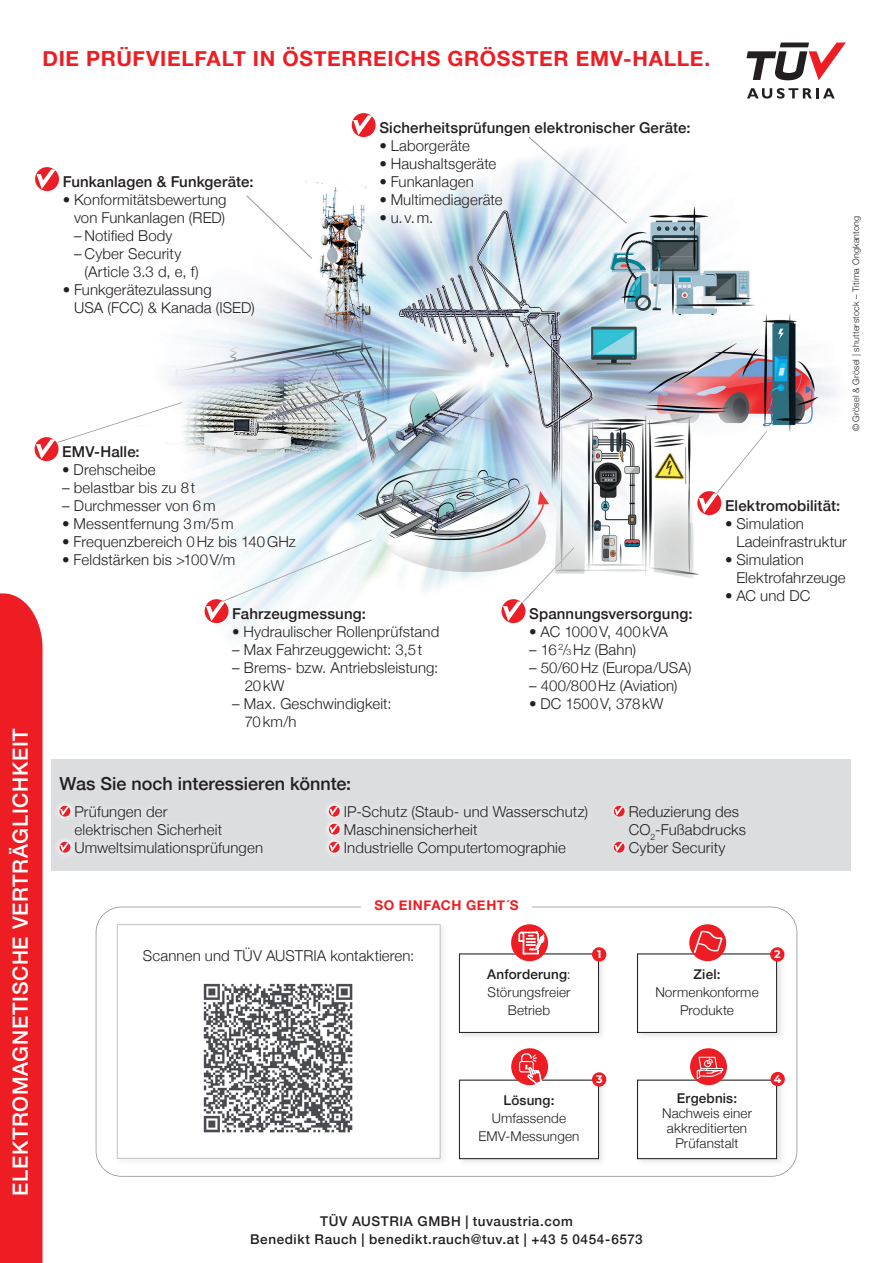
<style>
.page{position:relative;width:893px;height:1263px;background:#fff}
.page>*{position:absolute;margin:0;border:0;box-sizing:border-box;transform-origin:0 0}
.t1{font:700 21px "Helvetica Neue";letter-spacing:.03em;color:#ee1d23}
.t2{font:500 21px "Helvetica Neue";letter-spacing:.03em;color:#fff}
.t3{font:500 18px "Helvetica Neue";color:#231f20}
.t4{font:300 15px/18px "Helvetica Neue";letter-spacing:.005em;color:#231f20}
.t5{font:500 15px "Helvetica Neue";letter-spacing:.01em;color:#231f20}
.t6{font:300 13.5px/18px "Helvetica Neue";letter-spacing:.01em;color:#231f20;text-align:center}
.t7{font:500 13.5px/18px "Helvetica Neue";letter-spacing:.04em;color:#231f20;text-align:center}
.t8{font:700 13.5px "Helvetica Neue";letter-spacing:.045em;color:#ee1d23}
.t9{font:500 13.5px "Helvetica Neue";letter-spacing:.015em;color:#231f20}
.t10{font:100 10.95px "Montserrat";color:#fff}
.t11{font:300 9px "Helvetica Neue";letter-spacing:.025em;color:#231f20}
.s1{font-size:8.7px}
.s2{font-weight:500}
</style>
<div class="page">
<svg style="left:96px;top:907px;width:701px;height:270px"></svg>
<div style="left:0;top:593px;width:43px;height:670px;background:#ee1d23"></div>
<img style="left:168px;top:159px;width:669px;height:481px">
<svg style="left:246px;top:195px;width:67px;height:65px"></svg>
<svg style="left:528px;top:137px;width:100px;height:87px"></svg>
<hr style="left:685px;top:447px;width:1px;height:37px;background:#939598">
<div style="left:51px;top:759px;width:799px;height:112px;background:#dcdddf"></div>
<img style="left:458px;top:952px;width:148px;height:88px">
<div style="left:459px;top:954px;width:140px;height:78px;background:#fff"></div>
<img style="left:458px;top:1078px;width:148px;height:88px">
<div style="left:459px;top:1080px;width:140px;height:78px;background:#fff"></div>
<img style="left:636px;top:952px;width:149px;height:88px">
<div style="left:638px;top:954px;width:139px;height:78px;background:#fff"></div>
<img style="left:636px;top:1078px;width:149px;height:88px">
<div style="left:638px;top:1080px;width:139px;height:78px;background:#fff"></div>
<img style="left:115px;top:922px;width:333px;height:244px">
<svg style="left:117px;top:925px;width:323px;height:233px"></svg>
<div style="left:637px;top:1080px;width:140px;height:79px;border:1px solid #231f20"></div>
<div style="left:459px;top:1080px;width:140px;height:79px;border:1px solid #231f20"></div>
<div style="left:459px;top:953px;width:140px;height:80px;border:1px solid #231f20"></div>
<div style="left:637px;top:953px;width:140px;height:80px;border:1px solid #231f20"></div>
<img style="left:58px;top:804px;width:15px;height:14px">
<svg style="left:60px;top:806px;width:10px;height:11px"></svg>
<svg style="left:60px;top:807px;width:9px;height:9px"></svg>
<img style="left:58px;top:840px;width:15px;height:14px">
<svg style="left:60px;top:842px;width:10px;height:11px"></svg>
<svg style="left:60px;top:843px;width:9px;height:9px"></svg>
<img style="left:327px;top:804px;width:12px;height:12px">
<svg style="left:329px;top:806px;width:13px;height:13px"></svg>
<img style="left:327px;top:821px;width:15px;height:16px">
<svg style="left:329px;top:824px;width:11px;height:11px"></svg>
<svg style="left:329px;top:825px;width:9px;height:9px"></svg>
<img style="left:327px;top:839px;width:15px;height:15px">
<svg style="left:329px;top:842px;width:11px;height:11px"></svg>
<svg style="left:329px;top:843px;width:9px;height:9px"></svg>
<div style="left:361px;top:893px;width:170px;height:21px;background:#fff"></div>
<img style="left:197px;top:592px;width:39px;height:38px">
<svg style="left:205px;top:599px;width:24px;height:24px"></svg>
<svg style="left:206px;top:540px;width:165px;height:81px"></svg>
<img style="left:34px;top:443px;width:19px;height:19px">
<svg style="left:35px;top:437px;width:23px;height:24px"></svg>
<svg style="left:36px;top:402px;width:146px;height:57px"></svg>
<img style="left:690px;top:484px;width:39px;height:38px">
<svg style="left:697px;top:491px;width:24px;height:24px"></svg>
<svg style="left:699px;top:431px;width:68px;height:82px"></svg>
<img style="left:35px;top:167px;width:24px;height:24px">
<div style="left:35px;top:167px;width:24px;height:24px;background:#ec1d25;border-radius:50%"></div>
<svg style="left:37px;top:169px;width:18px;height:20px"></svg>
<img style="left:494px;top:592px;width:39px;height:38px">
<svg style="left:501px;top:599px;width:24px;height:24px"></svg>
<svg style="left:503px;top:547px;width:71px;height:74px"></svg>
<img style="left:351px;top:113px;width:25px;height:24px">
<svg style="left:352px;top:113px;width:24px;height:24px"></svg>
<svg style="left:353px;top:115px;width:19px;height:20px"></svg>
<img style="left:613px;top:805px;width:12px;height:12px">
<svg style="left:614px;top:806px;width:11px;height:11px"></svg>
<svg style="left:614px;top:807px;width:9px;height:9px"></svg>
<img style="left:613px;top:841px;width:12px;height:12px">
<svg style="left:614px;top:842px;width:11px;height:11px"></svg>
<svg style="left:614px;top:843px;width:9px;height:9px"></svg>
<svg style="left:511px;top:924px;width:37px;height:37px"></svg>
<svg style="left:518px;top:932px;width:26px;height:22px"></svg>
<div style="left:689px;top:924px;width:37px;height:37px;background:#ee1d23;border-radius:50%"></div>
<svg style="left:694px;top:931px;width:28px;height:22px"></svg>
<div style="left:511px;top:1048px;width:37px;height:37px;background:#ee1d23;border-radius:50%"></div>
<svg style="left:519px;top:1053px;width:23px;height:33px"></svg>
<div style="left:690px;top:1048px;width:37px;height:37px;background:#ee1d23;border-radius:50%"></div>
<svg style="left:696px;top:1056px;width:28px;height:24px"></svg>
<div style="left:592px;top:1072px;width:14px;height:15px;background:#ee1d23;border-radius:50%"></div>
<div style="left:770px;top:947px;width:14px;height:14px;background:#ee1d23;border-radius:50%"></div>
<div style="left:770px;top:1072px;width:15px;height:14px;background:#ee1d23;border-radius:50%"></div>
<div style="left:592px;top:947px;width:14px;height:14px;background:#ee1d23;border-radius:50%"></div>
<svg style="left:746px;top:42px;width:100px;height:57px"></svg>
<h1 class="t1" style="left:43px;top:46px;width:669px">DIE PRÜFVIELFALT IN ÖSTERREICHS GRÖSSTER EMV-HALLE.</h1>
<h1 class="t2" style="left:4px;top:1196px;width:469px;rotate:-90deg">ELEKTROMAGNETISCHE VERTRÄGLICHKEIT</h1>
<p class="t5" style="left:63px;top:169px;width:192px">Funkanlagen &amp; Funkgeräte:</p>
<p class="t4" style="left:63px;top:190px;width:165px;text-align:right">• Konformitätsbewertung von Funkanlagen (RED)</p>
<p class="t4" style="left:74px;top:226px;width:100px">– Notified Body</p>
<p class="t4" style="left:85px;top:244px;width:116px;text-indent:-10px">– Cyber Security (Article 3.3 d, e, f)</p>
<p class="t4" style="left:74px;top:280px;width:182px;text-indent:-11px">• Funkgerätezulassung<br>USA (FCC) &amp; Kanada (ISED)</p>
<p class="t5" style="left:62px;top:439px;width:79px">EMV-Halle:</p>
<p class="t4" style="left:62px;top:460px;width:95px">• Drehscheibe</p>
<p class="t4" style="left:62px;top:478px;width:135px">– belastbar bis zu 8 t</p>
<p class="t4" style="left:62px;top:496px;width:155px">– Durchmesser von 6 m</p>
<p class="t4" style="left:62px;top:514px;width:173px">• Messentfernung 3 m/5 m</p>
<p class="t4" style="left:62px;top:532px;width:235px">• Frequenzbereich 0 Hz bis 140 GHz</p>
<p class="t4" style="left:62px;top:550px;width:174px">• Feldstärken bis &gt;100 V/m</p>
<p class="t5" style="left:379px;top:115px;width:313px">Sicherheitsprüfungen elektronischer Geräte:</p>
<p class="t4" style="left:379px;top:136px;width:92px">• Laborgeräte</p>
<p class="t4" style="left:379px;top:154px;width:118px">• Haushaltsgeräte</p>
<p class="t4" style="left:379px;top:172px;width:96px">• Funkanlagen</p>
<p class="t4" style="left:379px;top:190px;width:125px">• Multimediageräte</p>
<p class="t4" style="left:379px;top:208px;width:55px">• u. v. m.</p>
<p class="t11" style="left:850px;top:431px;width:217px;rotate:-90deg">© Grösel &amp; Grösel | shutterstock – Titima Ongkantong</p>
<p class="t5" style="left:725px;top:493px;width:117px">Elektromobilität:</p>
<p class="t4" style="left:736px;top:514px;width:112px;text-indent:-11px">• Simulation<br>Ladeinfrastruktur</p>
<p class="t4" style="left:736px;top:550px;width:111px;text-indent:-11px">• Simulation<br>Elektrofahrzeuge</p>
<p class="t4" style="left:725px;top:586px;width:87px">• AC und DC</p>
<p class="t5" style="left:232px;top:601px;width:135px">Fahrzeugmessung:</p>
<p class="t4" style="left:232px;top:622px;width:208px">• Hydraulischer Rollenprüfstand</p>
<p class="t4" style="left:232px;top:640px;width:192px">– Max Fahrzeuggewicht: 3,5 t</p>
<p class="t4" style="left:245px;top:658px;width:195px;text-indent:-13px">– Brems- bzw. Antriebsleistung:<br>20 kW</p>
<p class="t4" style="left:245px;top:694px;width:148px;text-indent:-13px">– Max. Geschwindigkeit:<br>70 km/h</p>
<p class="t3" style="left:60px;top:769px;width:293px">Was Sie noch interessieren könnte:</p>
<p class="t5" style="left:529px;top:601px;width:165px">Spannungsversorgung:</p>
<p class="t4" style="left:529px;top:622px;width:140px">• AC 1000 V, 400 kVA</p>
<p class="t4" style="left:529px;top:640px;width:108px">– 16 <sup>2</sup>/<span class="s1">3</span> Hz (Bahn)</p>
<p class="t4" style="left:529px;top:658px;width:164px">– 50/60 Hz (Europa/USA)</p>
<p class="t4" style="left:529px;top:676px;width:150px">– 400/800 Hz (Aviation)</p>
<p class="t4" style="left:529px;top:694px;width:136px">• DC 1500 V, 378 kW</p>
<p class="t4" style="left:75px;top:802px;width:190px">Prüfungen der<br>elektrischen Sicherheit<br>Umweltsimulationsprüfungen</p>
<p class="t4" style="left:344px;top:802px;width:246px">IP-Schutz (Staub- und Wasserschutz)<br>Maschinensicherheit<br>Industrielle Computertomographie</p>
<p class="t4" style="left:629px;top:802px;width:119px">Reduzierung des<br>CO<sub>2</sub>-Fußabdrucks<br>Cyber Security</p>
<p class="t8" style="left:374px;top:897px;width:146px">SO EINFACH GEHT´S</p>
<p class="t4" style="left:143px;top:946px;width:273px">Scannen und TÜV AUSTRIA kontaktieren:</p>
<p class="t10" style="left:597px;top:947px;width:6px">1</p>
<p class="t6" style="left:487px;top:964px;width:85px"><span class="s2">Anforderung</span>:<br>Störungsfreier<br>Betrieb</p>
<p class="t7" style="left:694px;top:964px;width:28px">Ziel:</p>
<p class="t6" style="left:655px;top:982px;width:105px">Normenkonforme<br>Produkte</p>
<p class="t10" style="left:774px;top:947px;width:8px">2</p>
<p class="t7" style="left:503px;top:1090px;width:52px">Lösung:</p>
<p class="t6" style="left:478px;top:1108px;width:103px">Umfassende<br>EMV-Messungen</p>
<p class="t10" style="left:596px;top:1072px;width:8px">3</p>
<p class="t9" style="left:677px;top:1088px;width:62px">Ergebnis:</p>
<p class="t6" style="left:662px;top:1106px;width:91px;line-height:15px">Nachweis einer akkreditierten<br>Prüfanstalt</p>
<p class="t10" style="left:774px;top:1072px;width:9px">4</p>
<p class="t7" style="left:250px;top:1211px;width:394px">TÜV AUSTRIA GMBH | tuvaustria.com<br>Benedikt Rauch | benedikt.rauch@tuv.at | +43 5 0454-6573</p>
</div>
